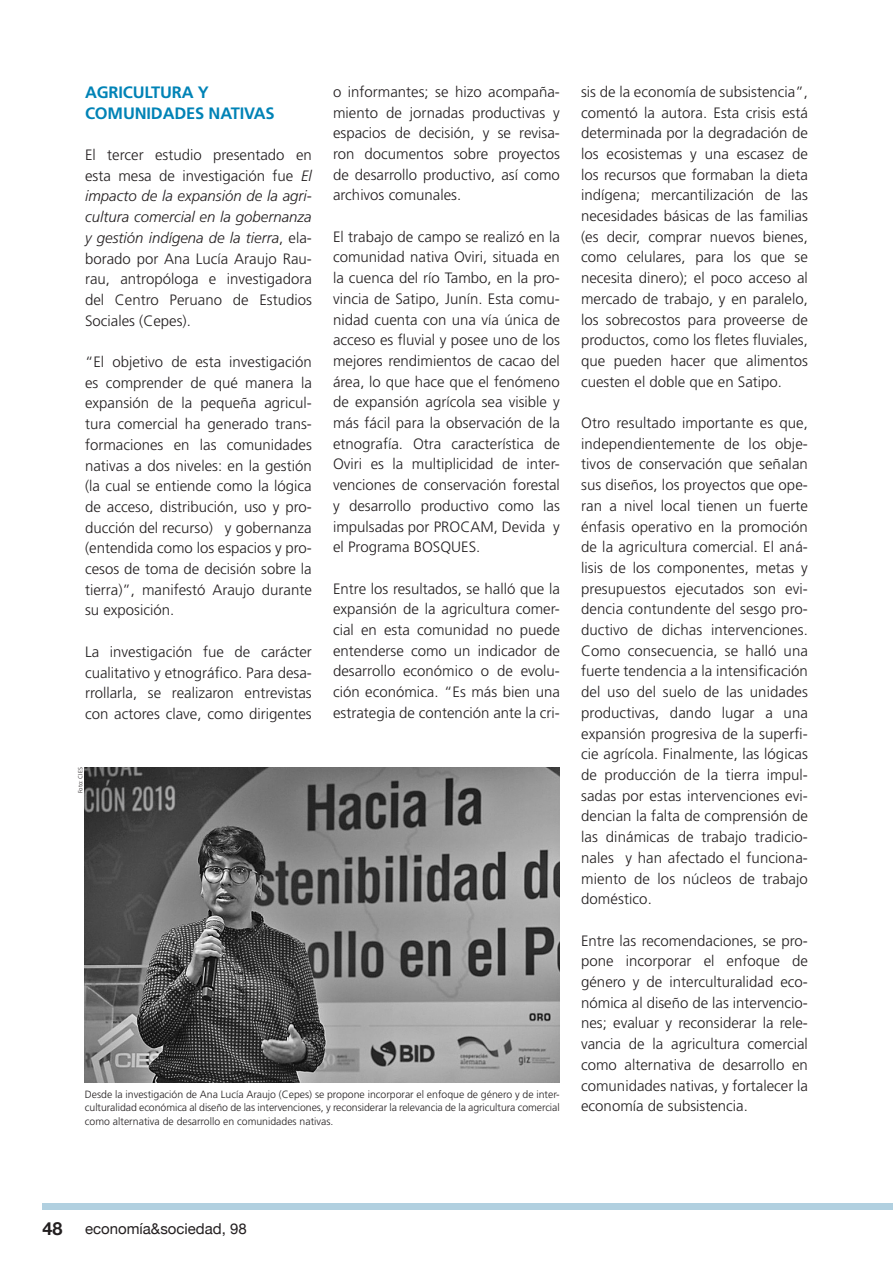
<style>
.page{position:relative;width:893px;height:1263px;background:#fff}
.page>*{position:absolute;margin:0;border:0;box-sizing:border-box;transform-origin:0 0}
.t1{font:700 18px "Helvetica Neue";color:#231f20}
.SUBTITULO_1{font:700 16.5px/20.7px "Frutiger";letter-spacing:-.01em;color:#0083b6}
.Default{font:300 15px/20.7px "Frutiger";color:#231f20;text-align:justify}
.t2{font:15px "Helvetica Neue";color:#231f20}
.t3{font:300 10.5px/13.5px "Frutiger";color:#231f20;text-align:justify}
.t4{font:300 6px "Frutiger";color:#231f20}
.s1{font-style:italic}
</style>
<div class="page">
<div style="left:43px;top:1203px;width:850px;height:7px;background:#b1d0e0"></div>
<img style="left:85px;top:767px;width:475px;height:315px">
<p class="SUBTITULO_1" style="left:85px;top:82px;width:191px">AGRICULTURA Y<br>COMUNIDADES NATIVAS</p>
<p class="Default" style="left:85px;top:144px;width:228px">El tercer estudio presentado en esta mesa de investigación fue <span class="s1">El impacto de la expansión de la agri&shy;cultura comercial en la gobernanza y gestión indígena de la tierra</span>, ela&shy;borado por Ana Lucía Araujo Rau&shy;rau, antropóloga e investigadora del Centro Peruano de Estudios Sociales (Cepes).</p>
<p class="Default" style="left:85px;top:351px;width:228px">“El objetivo de esta investigación es comprender de qué manera la expansión de la pequeña agricul&shy;tura comercial ha generado trans&shy;formaciones en las comunidades nativas a dos niveles: en la gestión (la cual se entiende como la lógica de acceso, distribución, uso y pro&shy;ducción del recurso) y gobernanza (entendida como los espacios y pro&shy;cesos de toma de decisión sobre la tierra)”, manifestó Araujo durante su exposición.</p>
<p class="Default" style="left:85px;top:641px;width:228px">La investigación fue de carácter cualitativo y etnográfico. Para desa&shy;rrollarla, se realizaron entrevistas con actores clave, como dirigentes</p>
<p class="t4" style="left:77px;top:793px;width:28px;rotate:-90deg">Foto: CIES</p>
<p class="Default" style="left:333px;top:81px;width:228px">o informantes; se hizo acompaña&shy;miento de jornadas productivas y espacios de decisión, y se revisa&shy;ron documentos sobre proyectos de desarrollo productivo, así como archivos comunales.</p>
<p class="Default" style="left:333px;top:226px;width:228px">El trabajo de campo se realizó en la comunidad nativa Oviri, situada en la cuenca del río Tambo, en la pro&shy;vincia de Satipo, Junín. Esta comu&shy;nidad cuenta con una vía única de acceso es fluvial y posee uno de los mejores rendimientos de cacao del área, lo que hace que el fenómeno de expansión agrícola sea visible y más fácil para la observación de la etnografía. Otra característica de Oviri es la multiplicidad de inter&shy;venciones de conservación forestal y desarrollo productivo como las impulsadas por PROCAM, Devida y el Programa BOSQUES.</p>
<p class="Default" style="left:333px;top:578px;width:228px">Entre los resultados, se halló que la expansión de la agricultura comer&shy;cial en esta comunidad no puede entenderse como un indicador de desarrollo económico o de evolu&shy;ción económica. “Es más bien una estrategia de contención ante la cri-</p>
<p class="t3" style="left:85px;top:1087px;width:476px">Desde la investigación de Ana Lucía Araujo (Cepes) se propone incorporar el enfoque de género y de inter&shy;culturalidad económica al diseño de las intervenciones, y reconsiderar la relevancia de la agricultura comercial como alternativa de desarrollo en comunidades nativas.</p>
<p class="Default" style="left:581px;top:81px;width:228px">sis de la economía de subsistencia”, comentó la autora. Esta crisis está determinada por la degradación de los ecosistemas y una escasez de los recursos que formaban la dieta indígena; mercantilización de las necesidades básicas de las familias (es decir, comprar nuevos bienes, como celulares, para los que se necesita dinero); el poco acceso al mercado de trabajo, y en paralelo, los sobrecostos para proveerse de productos, como los fletes fluviales, que pueden hacer que alimentos cuesten el doble que en Satipo.</p>
<p class="Default" style="left:581px;top:412px;width:228px">Otro resultado importante es que, independientemente de los obje&shy;tivos de conservación que señalan sus diseños, los proyectos que ope&shy;ran a nivel local tienen un fuerte énfasis operativo en la promoción de la agricultura comercial. El aná&shy;lisis de los componentes, metas y presupuestos ejecutados son evi&shy;dencia contundente del sesgo pro&shy;ductivo de dichas intervenciones.<br>Como consecuencia, se halló una fuerte tendencia a la intensificación del uso del suelo de las unidades productivas, dando lugar a una expansión progresiva de la superfi&shy;cie agrícola. Finalmente, las lógicas de producción de la tierra impul&shy;sadas por estas intervenciones evi&shy;dencian la falta de comprensión de las dinámicas de trabajo tradicio&shy;nales y han afectado el funciona&shy;miento de los núcleos de trabajo doméstico.</p>
<p class="Default" style="left:581px;top:930px;width:228px">Entre las recomendaciones, se pro&shy;pone incorporar el enfoque de género y de interculturalidad eco&shy;nómica al diseño de las intervencio&shy;nes; evaluar y reconsiderar la rele&shy;vancia de la agricultura comercial como alternativa de desarrollo en comunidades nativas, y fortalecer la economía de subsistencia.</p>
<p class="t1" style="left:43px;top:1217px;width:22px">48</p>
<p class="t2" style="left:85px;top:1220px;width:163px">economía&amp;sociedad, 98</p>
</div>
